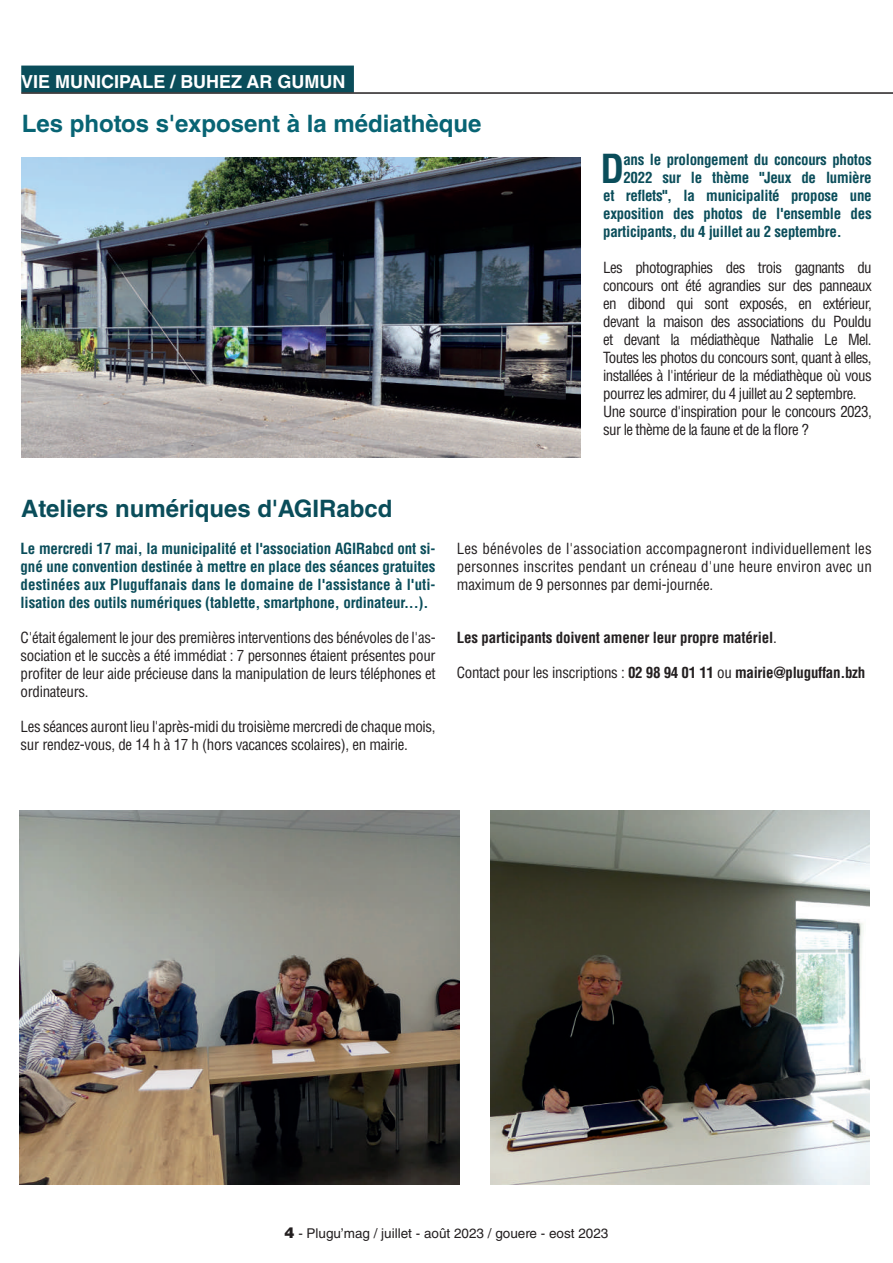
<style>
.page{position:relative;width:893px;height:1263px;background:#fff}
.page>*{position:absolute;margin:0;border:0;box-sizing:border-box;transform-origin:0 0}
.t1{font:700 condensed 39px "Helvetica LT Std";color:#0a4d5a}
.t2{font:700 24px "Helvetica LT Std";color:#086474}
.t3{font:700 24px "Helvetica LT Std";color:#0a4d5a}
.t4{font:700 18px "Helvetica LT Std";color:#fff}
.t5{font:condensed 15px/18px "Helvetica LT Std";letter-spacing:-.04em;color:#231f20;text-align:justify}
.t6{font:700 condensed 15px/18px "Helvetica LT Std";letter-spacing:-.02em;color:#0a4d5a;text-align:justify}
.t7{font:condensed 15px/18px "Helvetica LT Std";letter-spacing:-.02em;color:#231f20}
.t8{font:700 condensed 15px "Helvetica LT Std";letter-spacing:-.01em;color:#231f20}
.t9{font:13.5px "Helvetica LT Std";color:#231f20}
.s1{font-weight:400}
.s2{font-weight:900;font-size:15px}
</style>
<div class="page">
<div style="left:21px;top:66px;width:333px;height:27px;background:#0a4d5a"></div>
<hr style="left:21px;top:92px;width:872px;height:2px;background:#231f20">
<img style="left:21px;top:157px;width:560px;height:300px">
<img style="left:491px;top:810px;width:379px;height:374px">
<img style="left:19px;top:810px;width:440px;height:374px">
<p class="t4" style="left:21px;top:71px;width:326px">VIE MUNICIPALE / BUHEZ AR GUMUN</p>
<h2 class="t2" style="left:22px;top:109px;width:461px">Les photos s'exposent à la médiathèque</h2>
<h2 class="t3" style="left:21px;top:494px;width:373px">Ateliers numériques d'AGIRabcd</h2>
<h1 class="t1" style="left:600px;top:144px;width:25px">D</h1>
<p class="t6" style="left:623px;top:150px;width:250px">ans le prolongement du concours photos</p>
<p class="t6" style="left:623px;top:168px;width:250px">2022 sur le thème "Jeux de lumière</p>
<p class="t6" style="left:603px;top:186px;width:270px">et reflets", la municipalité propose une</p>
<p class="t6" style="left:603px;top:204px;width:270px">exposition des photos de l'ensemble des</p>
<p class="t6" style="left:603px;top:222px;width:240px">participants, du 4 juillet au 2 septembre.</p>
<p class="t5" style="left:603px;top:258px;width:270px;text-align:left">Les photographies des trois gagnants du concours ont été agrandies sur des panneaux en dibond qui sont exposés, en extérieur, devant la maison des associations du Pouldu et devant la médiathèque Nathalie Le Mel.<br>Toutes les photos du concours sont, quant à elles, installées à l'intérieur de la médiathèque où vous pourrez les admirer, du 4 juillet au 2 septembre.<br>Une source d'inspiration pour le concours 2023, sur le thème de la faune et de la flore ?</p>
<p class="t6" style="left:21px;top:539px;width:416px">Le mercredi 17 mai, la municipalité et l'association AGIRabcd ont si&shy;gné une convention destinée à mettre en place des séances gratuites destinées aux Pluguffanais dans le domaine de l'assistance à l'uti&shy;lisation des outils numériques (tablette, smartphone, ordinateur...).</p>
<p class="t5" style="left:21px;top:628px;width:417px">C'était également le jour des premières interventions des bénévoles de l'as&shy;sociation et le succès a été immédiat : 7 personnes étaient présentes pour profiter de leur aide précieuse dans la manipulation de leurs téléphones et ordinateurs.</p>
<p class="t7" style="left:21px;top:717px;width:416px">Les séances auront lieu l'après-midi du troisième mercredi de chaque mois, sur rendez-vous, de 14 h à 17 h (hors vacances scolaires), en mairie.</p>
<p class="t5" style="left:457px;top:539px;width:417px">Les bénévoles de l'association accompagneront individuellement les personnes inscrites pendant un créneau d'une heure environ avec un maximum de 9 personnes par demi-journée.</p>
<p class="t8" style="left:457px;top:628px;width:322px">Les participants doivent amener leur propre matériel<span class="s1">.</span></p>
<p class="t8" style="left:457px;top:663px;width:410px"><span class="s1">Contact pour les inscriptions :</span> 02 98 94 01 11 <span class="s1">ou</span> mairie@pluguffan.bzh</p>
<p class="t9" style="left:285px;top:1225px;width:325px"><span class="s2">4</span> - Plugu’mag / juillet - août 2023 / gouere - eost 2023</p>
</div>
